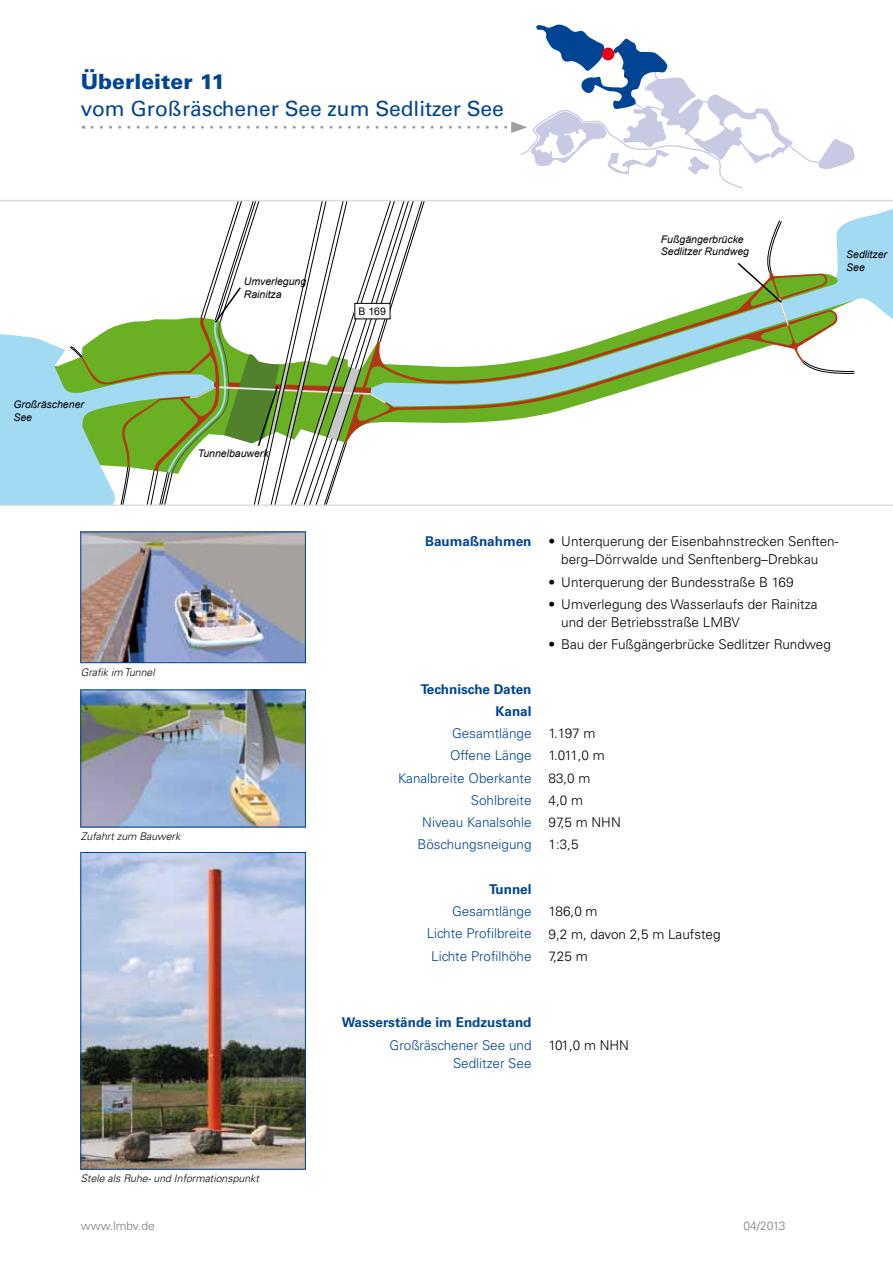
<style>
.page{position:relative;width:893px;height:1263px;background:#fff}
.page>*{position:absolute;margin:0;border:0;box-sizing:border-box;transform-origin:0 0}
.t1{font:21px "Univers LT Std";color:#004494}
.t2{font:900 21px "Univers LT";color:#004494}
.t3{font:300 13.5px/22.2px "Univers LT";color:#000}
.t4{font:300 13.5px/22.2px "Univers LT";color:#004494;text-align:right}
.t5{font:700 13.5px/22.2px "Univers LT";color:#004494;text-align:right}
.t6{font:300 12px "Univers LT";color:#7b7c7e}
.t7{font:italic 10.5px/12.6px "Arial";color:#000}
.t8{font:italic 300 10.5px "Univers LT";color:#000}
.t9{font:10.5px "Arial";color:#000}
</style>
<div class="page">
<svg style="left:0;top:200px;width:893px;height:306px"></svg>
<img style="left:82px;top:533px;width:222px;height:128px">
<div style="left:80px;top:531px;width:226px;height:132px;border:1px solid #004494"></div>
<svg style="left:92px;top:25px;width:763px;height:164px"></svg>
<div style="left:602px;top:48px;width:12px;height:12px;background:#e2001a;border-radius:50%"></div>
<svg style="left:736px;top:220px;width:58px;height:120px"></svg>
<svg style="left:0;top:201px;width:430px;height:304px"></svg>
<img style="left:82px;top:691px;width:222px;height:134px">
<div style="left:80px;top:689px;width:226px;height:138px;border:1px solid #004494"></div>
<img style="left:82px;top:854px;width:222px;height:313px">
<div style="left:80px;top:852px;width:226px;height:317px;border:1px solid #004494"></div>
<h1 class="t2" style="left:81px;top:69px;width:146px">Überleiter 11</h1>
<h1 class="t1" style="left:81px;top:96px;width:424px">vom Großräschener See zum Sedlitzer See</h1>
<p class="t7" style="left:13px;top:398px;width:72px">Großräschener<br>See</p>
<p class="t7" style="left:244px;top:276px;width:64px">Umverlegung<br>Rainitza</p>
<p class="t7" style="left:198px;top:447px;width:73px">Tunnelbauwerk</p>
<p class="t8" style="left:81px;top:666px;width:75px">Grafik im Tunnel</p>
<p class="t8" style="left:81px;top:829px;width:101px">Zufahrt zum Bauwerk</p>
<p class="t9" style="left:358px;top:304px;width:29px">B 169</p>
<p class="t7" style="left:661px;top:233px;width:90px">Fußgängerbrücke<br>Sedlitzer Rundweg</p>
<p class="t7" style="left:846px;top:248px;width:42px">Sedlitzer<br>See</p>
<p class="t5" style="left:425px;top:531px;width:108px">Baumaßnahmen</p>
<p class="t5" style="left:421px;top:678px;width:112px">Technische Daten<br>Kanal</p>
<p class="t4" style="left:398px;top:722px;width:135px">Gesamtlänge<br>Offene Länge<br>Kanalbreite Oberkante<br>Sohlbreite<br>Niveau Kanalsohle<br>Böschungsneigung</p>
<p class="t5" style="left:489px;top:878px;width:44px">Tunnel</p>
<p class="t4" style="left:427px;top:900px;width:106px">Gesamtlänge<br>Lichte Profilbreite<br>Lichte Profilhöhe</p>
<p class="t3" style="left:549px;top:533px;width:291px;line-height:18px;text-align:center">• Unterquerung der Eisenbahnstrecken Senften&shy;berg–Dörrwalde und Senftenberg–Drebkau</p>
<p class="t3" style="left:549px;top:571px;width:247px">• Unterquerung der Bundesstraße B 169</p>
<p class="t3" style="left:561px;top:595px;width:258px;line-height:18px;text-indent:-13px">• Umverlegung des Wasserlaufs der Rainitza und der Betriebsstraße LMBV</p>
<p class="t3" style="left:549px;top:633px;width:284px">• Bau der Fußgängerbrücke Sedlitzer Rundweg</p>
<p class="t3" style="left:549px;top:722px;width:74px">1.197 m<br>1.011,0 m<br>83,0 m<br>4,0 m<br>97,5 m NHN<br>1:3,5</p>
<p class="t3" style="left:549px;top:900px;width:174px">186,0 m<br>9,2 m, davon 2,5 m Laufsteg<br>7,25 m</p>
<p class="t5" style="left:342px;top:1011px;width:191px">Wasserstände im Endzustand</p>
<p class="t4" style="left:390px;top:1036px;width:143px;line-height:18px">Großräschener See und<br>Sedlitzer See</p>
<p class="t3" style="left:549px;top:1034px;width:82px">101,0 m NHN</p>
<p class="t8" style="left:81px;top:1172px;width:180px">Stele als Ruhe- und Informationspunkt</p>
<p class="t6" style="left:81px;top:1218px;width:75px">www.lmbv.de</p>
<p class="t6" style="left:743px;top:1218px;width:43px">04/2013</p>
</div>
